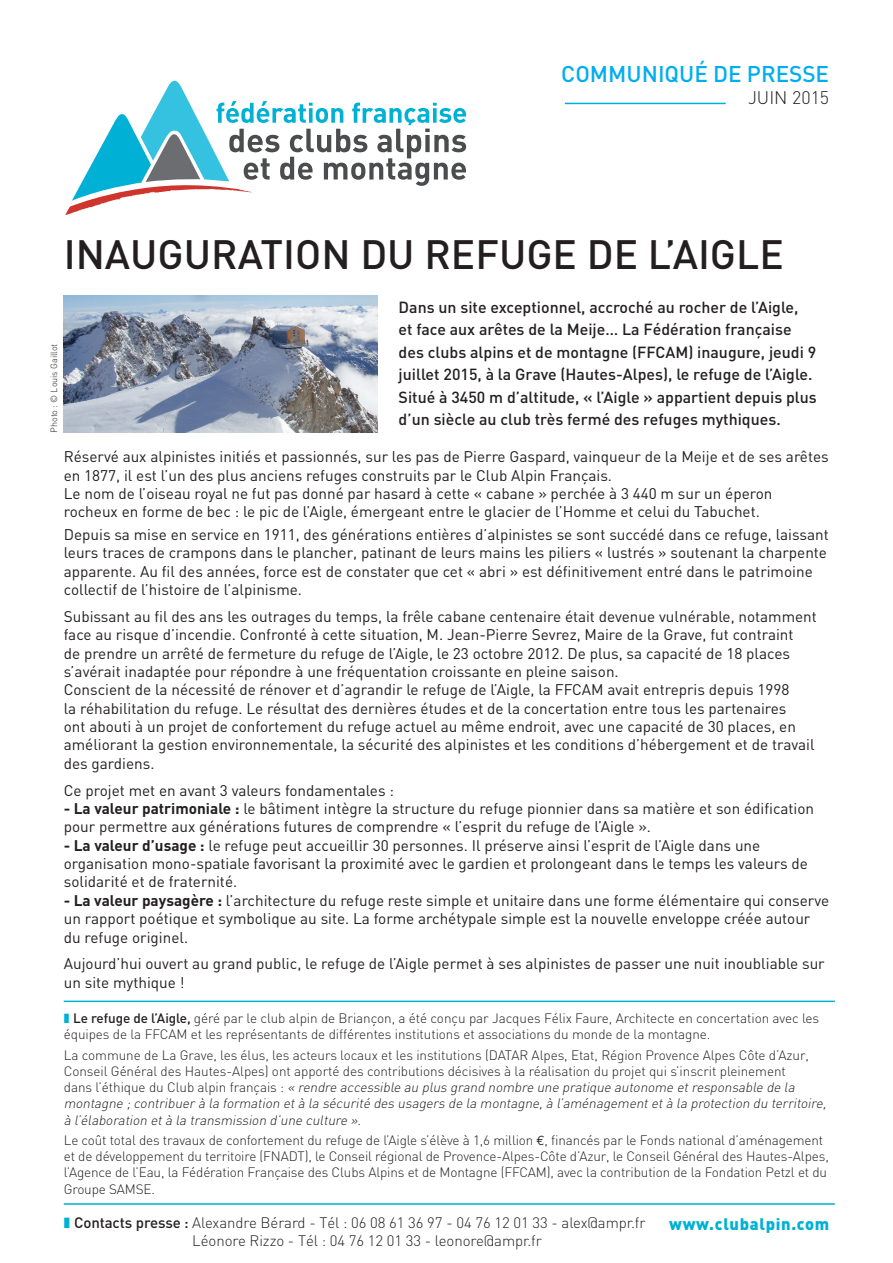
<style>
.page{position:relative;width:893px;height:1263px;background:#fff}
.page>*{position:absolute;margin:0;border:0;box-sizing:border-box;transform-origin:0 0}
.t1{font:500 40.5px "DIN";color:#231f20}
.t2{font:500 22.5px "DIN";color:#00aeef}
.t3{font:300 18px "DIN";color:#231f20}
.t4{font:900 16.5px "DIN";letter-spacing:.04em;color:#00b1d5}
.t5{font:500 15.9px/22.5px "DIN";color:#231f20}
.t6{font:15.3px/18.3px "DIN";color:#231f20}
.t7{font:300 15px/18px "DIN";letter-spacing:-.005em;color:#231f20}
.t8{font:300 13.5px/16.2px "DIN";letter-spacing:-.01em;color:#231f20}
.t9{font:300 9px "DIN";letter-spacing:-.005em;color:#231f20}
.s1{font-weight:700}
.s2{color:#00b1d5}
.s3{font-weight:500}
.s4{font-style:italic}
.s5{font-family:"Euro Mono";font-weight:400}
</style>
<div class="page">
<svg style="left:65px;top:81px;width:401px;height:134px"></svg>
<hr style="left:565px;top:103px;width:161px;height:1px;background:#00b1d5">
<hr style="left:64px;top:1203px;width:771px;height:2px;background:#00b1d5">
<hr style="left:64px;top:1000px;width:771px;height:2px;background:#00b1d5">
<img style="left:64px;top:296px;width:313px;height:137px">
<h2 class="t2" style="left:561px;top:60px;width:269px">COMMUNIQUÉ DE PRESSE</h2>
<p class="t3" style="left:748px;top:86px;width:83px">JUIN 2015</p>
<h1 class="t1" style="left:64px;top:229px;width:722px">INAUGURATION DU REFUGE DE L’AIGLE</h1>
<p class="t5" style="left:399px;top:295px;width:420px">Dans un site exceptionnel, accroché au rocher de l’Aigle,<br>et face aux arêtes de la Meije… La Fédération française des clubs alpins et de montagne (FFCAM) inaugure, jeudi 9 juillet 2015, à la Grave (Hautes-Alpes), le refuge de l’Aigle.<br>Situé à 3450 m d’altitude, « l’Aigle » appartient depuis plus d’un siècle au club très fermé des refuges mythiques.</p>
<p class="t6" style="left:64px;top:447px;width:766px">Réservé aux alpinistes initiés et passionnés, sur les pas de Pierre Gaspard, vainqueur de la Meije et de ses arêtes en 1877, il est l’un des plus anciens refuges construits par le Club Alpin Français.<br>Le nom de l’oiseau royal ne fut pas donné par hasard à cette « cabane » perchée à 3 440 m sur un éperon rocheux en forme de bec : le pic de l’Aigle, émergeant entre le glacier de l’Homme et celui du Tabuchet.</p>
<p class="t6" style="left:64px;top:525px;width:766px">Depuis sa mise en service en 1911, des générations entières d’alpinistes se sont succédé dans ce refuge, laissant leurs traces de crampons dans le plancher, patinant de leurs mains les piliers « lustrés » soutenant la charpente apparente. Au fil des années, force est de constater que cet « abri » est définitivement entré dans le patrimoine collectif de l’histoire de l’alpinisme.</p>
<p class="t6" style="left:64px;top:607px;width:755px">Subissant au fil des ans les outrages du temps, la frêle cabane centenaire était devenue vulnérable, notamment face au risque d’incendie. Confronté à cette situation, M. Jean-Pierre Sevrez, Maire de la Grave, fut contraint<br>de prendre un arrêté de fermeture du refuge de l’Aigle, le 23 octobre 2012. De plus, sa capacité de 18 places s’avérait inadaptée pour répondre à une fréquentation croissante en pleine saison.<br>Conscient de la nécessité de rénover et d’agrandir le refuge de l’Aigle, la FFCAM avait entrepris depuis 1998<br>la réhabilitation du refuge. Le résultat des dernières études et de la concertation entre tous les partenaires<br>ont abouti à un projet de confortement du refuge actuel au même endroit, avec une capacité de 30 places, en améliorant la gestion environnementale, la sécurité des alpinistes et les conditions d’hébergement et de travail des gardiens.</p>
<p class="t6" style="left:64px;top:781px;width:332px">Ce projet met en avant 3 valeurs fondamentales :</p>
<p class="t6" style="left:64px;top:799px;width:752px"><span class="s1">- La valeur patrimoniale :</span> le bâtiment intègre la structure du refuge pionnier dans sa matière et son édification pour permettre aux générations futures de comprendre « l’esprit du refuge de l’Aigle ».</p>
<p class="t6" style="left:64px;top:836px;width:746px"><span class="s1">- La valeur d’usage :</span> le refuge peut accueillir 30 personnes. Il préserve ainsi l’esprit de l’Aigle dans une organisation mono-spatiale favorisant la proximité avec le gardien et prolongeant dans le temps les valeurs de solidarité et de fraternité.</p>
<p class="t6" style="left:64px;top:891px;width:767px"><span class="s1">- La valeur paysagère :</span> l’architecture du refuge reste simple et unitaire dans une forme élémentaire qui conserve un rapport poétique et symbolique au site. La forme archétypale simple est la nouvelle enveloppe créée autour du refuge originel.</p>
<p class="t6" style="left:64px;top:954px;width:762px">Aujourd’hui ouvert au grand public, le refuge de l’Aigle permet à ses alpinistes de passer une nuit inoubliable sur un site mythique !</p>
<p class="t9" style="left:48px;top:433px;width:90px;rotate:-90deg">Photo : © Louis Gaillot</p>
<p class="t8" style="left:64px;top:1010px;width:757px"><span class="s2">❚</span> <span class="s3">Le refuge de l’Aigle,</span> géré par le club alpin de Briançon, a été conçu par Jacques Félix Faure, Architecte en concertation avec les équipes de la FFCAM et les représentants de différentes institutions et associations du monde de la montagne.</p>
<p class="t8" style="left:64px;top:1046px;width:767px">La commune de La Grave, les élus, les acteurs locaux et les institutions (DATAR Alpes, Etat, Région Provence Alpes Côte d’Azur, Conseil Général des Hautes-Alpes) ont apporté des contributions décisives à la réalisation du projet qui s’inscrit pleinement<br>d a n s l’ é t h i q u e d u C l u b a l p i n f ra n ça i s : <span class="s4">« rendre accessible au plus grand nombre une pratique autonome etresponsable de la montagne ;contribuerà la formation età la sécurité des usagers de la montagne,à l’aménagementetà la protection du territoire, à l’élaboration età la transmission d’une culture ».</span></p>
<p class="t8" style="left:64px;top:1132px;width:766px">Le coût total des travaux de confortement du refuge de l’Aigle s’élève à 1,6 million <span class="s5">€</span>, financés par le Fonds national d’aménagement et de développement du territoire (FNADT), le Conseil régional de Provence-Alpes-Côte d’Azur, le Conseil Général des Hautes-Alpes, l’Agence de l’Eau, la Fédération Française des Clubs Alpins et de Montagne (FFCAM), avec la contribution de la Fondation Petzl et du Groupe SAMSE.</p>
<p class="t7" style="left:192px;top:1214px;width:455px;text-indent:-129px"><span class="s2">❚</span> <span class="s3">Contacts presse :</span> Alexandre Bérard - Tél : 06 08 61 36 97 - 04 76 12 01 33 - alex@ampr.fr<br>Léonore Rizzo - Tél : 04 76 12 01 33 - leonore@ampr.fr</p>
<p class="t4" style="left:669px;top:1213px;width:161px">www.clubalpin.com</p>
</div>
